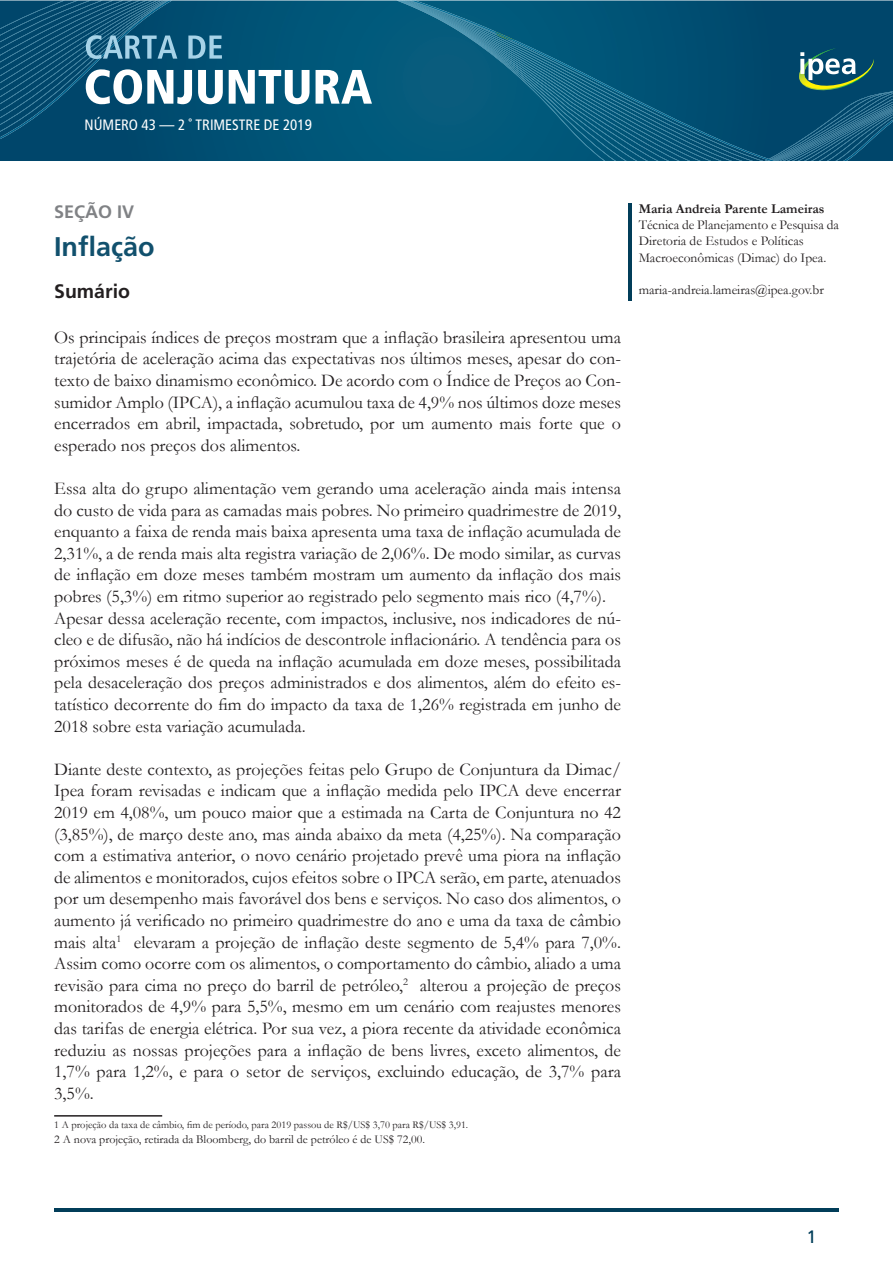
<style>
.page{position:relative;width:893px;height:1263px;background:#fff}
.page>*{position:absolute;margin:0;border:0;box-sizing:border-box;transform-origin:0 0}
.t1{font:27px "Frutiger 65 Bold";color:#11506d}
.t2{font:19.5px "Frutiger 65 Bold";color:#231f20}
.t3{font:18px/21.6px "Garamond";color:#231f20;text-align:justify}
.t4{font:18px "Frutiger 65 Bold";color:#808285}
.t5{font:18px "Frutiger 55 Roman";color:#013d59}
.t6{font:15px "Frutiger 57 Condensed";color:#fff}
.t7{font:13.5px "Garamond";color:#231f20}
.t8{font:700 13.5px "Garamond";color:#231f20}
.t9{font:12px "Garamond";color:#231f20}
.t10{font:10.5px "Garamond";color:#231f20}
</style>
<div class="page">
<hr style="left:54px;top:1209px;width:785px;height:3px;background:#013d59">
<hr style="left:628px;top:203px;width:3px;height:97px;background:#013d59">
<hr style="left:54px;top:1115px;width:108px;height:1px;background:#231f20">
<svg style="left:0;top:0;width:410px;height:161px;background:#015477"></svg>
<svg style="left:410px;top:0;width:483px;height:161px;background:#09587b"></svg>
<img style="left:798px;top:48px;width:77px;height:42px">
<svg style="left:737px;top:52px;width:118px;height:70px;background:#185872"></svg>
<svg style="left:229px;top:70px;width:81px;height:34px"></svg>
<svg style="left:316px;top:70px;width:56px;height:34px"></svg>
<svg style="left:0;top:0;width:223px;height:139px;background:#236383"></svg>
<p class="t6" style="left:85px;top:116px;width:229px">NÚMERO 43 — 2 ˚ TRIMESTRE DE 2019</p>
<p class="t4" style="left:54px;top:201px;width:82px">SEÇÃO IV</p>
<p class="t1" style="left:54px;top:230px;width:102px">Inflação</p>
<p class="t2" style="left:54px;top:279px;width:77px">Sumário</p>
<p class="t3" style="left:54px;top:326px;width:568px">Os principais índices de preços mostram que a inflação brasileira apresentou uma trajetória de aceleração acima das expectativas nos últimos meses, apesar do con&shy;texto de baixo dinamismo econômico. De acordo com o Índice de Preços ao Con&shy;sumidor Amplo (IPCA), a inflação acumulou taxa de 4,9% nos últimos doze meses encerrados em abril, impactada, sobretudo, por um aumento mais forte que o esperado nos preços dos alimentos.</p>
<p class="t3" style="left:54px;top:477px;width:568px">Essa alta do grupo alimentação vem gerando uma aceleração ainda mais intensa do custo de vida para as camadas mais pobres. No primeiro quadrimestre de 2019, enquanto a faixa de renda mais baixa apresenta uma taxa de inflação acumulada de 2,31%, a de renda mais alta registra variação de 2,06%. De modo similar, as curvas de inflação em doze meses também mostram um aumento da inflação dos mais pobres (5,3%) em ritmo superior ao registrado pelo segmento mais rico (4,7%).</p>
<p class="t3" style="left:54px;top:607px;width:568px">Apesar dessa aceleração recente, com impactos, inclusive, nos indicadores de nú&shy;cleo e de difusão, não há indícios de descontrole inflacionário. A tendência para os próximos meses é de queda na inflação acumulada em doze meses, possibilitada pela desaceleração dos preços administrados e dos alimentos, além do efeito es&shy;tatístico decorrente do fim do impacto da taxa de 1,26% registrada em junho de 2018 sobre esta variação acumulada.</p>
<p class="t3" style="left:54px;top:758px;width:568px">Diante deste contexto, as projeções feitas pelo Grupo de Conjuntura da Dimac/ Ipea foram revisadas e indicam que a inflação medida pelo IPCA deve encerrar 2019 em 4,08%, um pouco maior que a estimada na Carta de Conjuntura no 42 (3,85%), de março deste ano, mas ainda abaixo da meta (4,25%). Na comparação com a estimativa anterior, o novo cenário projetado prevê uma piora na inflação de alimentos e monitorados, cujos efeitos sobre o IPCA serão, em parte, atenuados por um desempenho mais favorável dos bens e serviços. No caso dos alimentos, o aumento já verificado no primeiro quadrimestre do ano e uma da taxa de câmbio mais alta<sup>1</sup> elevaram a projeção de inflação deste segmento de 5,4% para 7,0%.<br>Assim como ocorre com os alimentos, o comportamento do câmbio, aliado a uma revisão para cima no preço do barril de petróleo,<sup>2</sup> alterou a projeção de preços monitorados de 4,9% para 5,5%, mesmo em um cenário com reajustes menores das tarifas de energia elétrica. Por sua vez, a piora recente da atividade econômica reduziu as nossas projeções para a inflação de bens livres, exceto alimentos, de 1,7% para 1,2%, e para o setor de serviços, excluindo educação, de 3,7% para 3,5%.</p>
<p class="t10" style="left:54px;top:1118px;width:416px">1 A projeção da taxa de câmbio, fim de período, para 2019 passou de R$/US$ 3,70 para R$/US$ 3,91.</p>
<p class="t9" style="left:54px;top:1131px;width:372px">2 A nova projeção, retirada da Bloomberg, do barril de petróleo é de US$ 72,00.</p>
<p class="t8" style="left:639px;top:199px;width:187px">Maria Andreia Parente Lameiras</p>
<p class="t7" style="left:639px;top:216px;width:202px">Técnica de Planejamento e Pesquisa da</p>
<p class="t7" style="left:639px;top:232px;width:167px">Diretoria de Estudos e Políticas</p>
<p class="t7" style="left:639px;top:248px;width:189px">Macroeconômicas (Dimac) do Ipea.</p>
<p class="t7" style="left:639px;top:281px;width:187px">maria-andreia.lameiras@ipea.gov.br</p>
<p class="t5" style="left:806px;top:1226px;width:12px">1</p>
</div>
